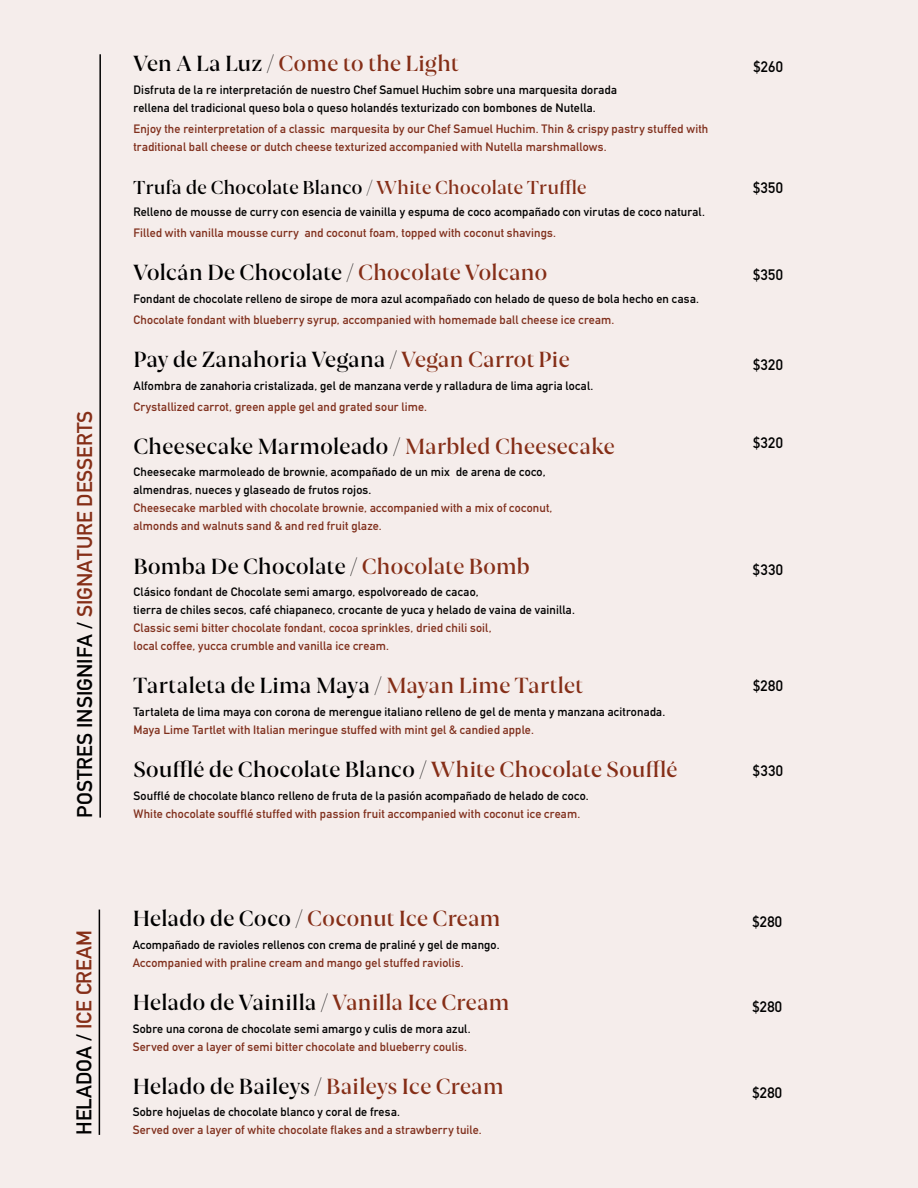
<style>
.page{position:relative;width:918px;height:1188px;background:#f5edeb}
.page>*{position:absolute;margin:0;border:0;box-sizing:border-box;transform-origin:0 0}
.t1{font:600 21px "Joane";letter-spacing:-.005em;color:#000}
.t2{font:600 21px "Joane";color:#852e17}
.t3{font:700 21px "DIN Alternate";color:#000}
.t4{font:600 18px "Joane";color:#000}
.t5{font:700 15px "DIN Alternate";letter-spacing:.02em;color:#000}
.t6{font:700 12px/18px "DIN Alternate";letter-spacing:.015em;color:#000}
.t7{font:700 12px/18px "DIN Alternate";letter-spacing:.015em;color:#802f1c}
.s1{color:#852e17}
.s2{color:#000}
</style>
<div class="page">
<hr style="left:99px;top:54px;width:2px;height:764px;background:#000">
<hr style="left:99px;top:910px;width:1px;height:225px;background:#000">
<h1 class="t3" style="left:76px;top:818px;width:409px;rotate:-90deg">POSTRES INSIGNIFA / <span class="s1">SIGNATURE DESSERTS</span></h1>
<h1 class="t3" style="left:75px;top:1135px;width:206px;rotate:-90deg">HELADOA / <span class="s1">ICE CREAM</span></h1>
<h1 class="t2" style="left:133px;top:54px;width:327px"><span class="s2">Ven A La Luz /</span> Come to the Light</h1>
<p class="t6" style="left:133px;top:81px;width:485px">Disfruta de la re interpretación de nuestro Chef Samuel Huchim sobre una marquesita dorada rellena del tradicional queso bola o queso holandés texturizado con bombones de Nutella.</p>
<p class="t7" style="left:133px;top:120px;width:576px">Enjoy the reinterpretation of a classic marquesita by our Chef Samuel Huchim. Thin &amp; crispy pastry stuffed with traditional ball cheese or dutch cheese texturized accompanied with Nutella marshmallows.</p>
<h2 class="t4" style="left:133px;top:179px;width:455px">Trufa de Chocolate Blanco / <span class="s1">White Chocolate Truffle</span></h2>
<p class="t6" style="left:133px;top:204px;width:573px">Relleno de mousse de curry con esencia de vainilla y espuma de coco acompañado con virutas de coco natural.</p>
<p class="t7" style="left:133px;top:225px;width:424px">Filled with vanilla mousse curry and coconut foam, topped with coconut shavings.</p>
<h1 class="t1" style="left:133px;top:259px;width:416px">Volcán De Chocolate / <span class="s1">Chocolate Volcano</span></h1>
<p class="t6" style="left:133px;top:291px;width:567px">Fondant de chocolate relleno de sirope de mora azul acompañado con helado de queso de bola hecho en casa.</p>
<p class="t7" style="left:133px;top:312px;width:483px">Chocolate fondant with blueberry syrup, accompanied with homemade ball cheese ice cream.</p>
<h1 class="t1" style="left:133px;top:346px;width:438px">Pay de Zanahoria Vegana / <span class="s1">Vegan Carrot Pie</span></h1>
<p class="t6" style="left:133px;top:377px;width:461px">Alfombra de zanahoria cristalizada, gel de manzana verde y ralladura de lima agria local.</p>
<p class="t7" style="left:133px;top:398px;width:295px">Crystallized carrot, green apple gel and grated sour lime.</p>
<h1 class="t1" style="left:133px;top:437px;width:483px">Cheesecake Marmoleado / <span class="s1">Marbled Cheesecake</span></h1>
<p class="t6" style="left:133px;top:464px;width:414px">Cheesecake marmoleado de brownie, acompañado de un mix de arena de coco, almendras, nueces y glaseado de frutos rojos.</p>
<p class="t7" style="left:133px;top:500px;width:421px">Cheesecake marbled with chocolate brownie, accompanied with a mix of coconut, almonds and walnuts sand &amp; and red fruit glaze.</p>
<h1 class="t1" style="left:133px;top:557px;width:398px">Bomba De Chocolate / <span class="s1">Chocolate Bomb</span></h1>
<p class="t6" style="left:133px;top:584px;width:443px">Clásico fondant de Chocolate semi amargo, espolvoreado de cacao,<br>tierra de chiles secos, café chiapaneco, crocante de yuca y helado de vaina de vainilla.</p>
<p class="t7" style="left:133px;top:620px;width:360px">Classic semi bitter chocolate fondant, cocoa sprinkles, dried chili soil, local coffee, yucca crumble and vanilla ice cream.</p>
<h1 class="t1" style="left:133px;top:672px;width:451px">Tartaleta de Lima Maya / <span class="s1">Mayan Lime Tartlet</span></h1>
<p class="t6" style="left:133px;top:703px;width:533px">Tartaleta de lima maya con corona de merengue italiano relleno de gel de menta y manzana acitronada.</p>
<p class="t7" style="left:133px;top:721px;width:402px">Maya Lime Tartlet with Italian meringue stuffed with mint gel &amp; candied apple.</p>
<h1 class="t1" style="left:133px;top:756px;width:546px">Soufflé de Chocolate Blanco / <span class="s1">White Chocolate Soufflé</span></h1>
<p class="t6" style="left:133px;top:787px;width:457px">Soufflé de chocolate blanco relleno de fruta de la pasión acompañado de helado de coco.</p>
<p class="t7" style="left:133px;top:805px;width:448px">White chocolate soufflé stuffed with passion fruit accompanied with coconut ice cream.</p>
<h1 class="t2" style="left:133px;top:905px;width:370px"><span class="s2">Helado de Coco /</span> Coconut Ice Cream</h1>
<p class="t6" style="left:133px;top:936px;width:368px">Acompañado de ravioles rellenos con crema de praliné y gel de mango.</p>
<p class="t7" style="left:133px;top:954px;width:333px">Accompanied with praline cream and mango gel stuffed raviolis.</p>
<h1 class="t1" style="left:133px;top:989px;width:379px">Helado de Vainilla / <span class="s1">Vanilla Ice Cream</span></h1>
<p class="t6" style="left:133px;top:1020px;width:339px">Sobre una corona de chocolate semi amargo y culis de mora azul.</p>
<p class="t7" style="left:133px;top:1038px;width:336px">Served over a layer of semi bitter chocolate and blueberry coulis.</p>
<h1 class="t1" style="left:133px;top:1073px;width:373px">Helado de Baileys / <span class="s1">Baileys Ice Cream</span></h1>
<p class="t6" style="left:133px;top:1104px;width:269px">Sobre hojuelas de chocolate blanco y coral de fresa.</p>
<p class="t7" style="left:133px;top:1122px;width:351px">Served over a layer of white chocolate flakes and a strawberry tuile.</p>
<p class="t5" style="left:753px;top:60px;width:31px">$260</p>
<p class="t5" style="left:753px;top:181px;width:31px">$350</p>
<p class="t5" style="left:753px;top:268px;width:31px">$350</p>
<p class="t5" style="left:753px;top:358px;width:31px">$320</p>
<p class="t5" style="left:753px;top:437px;width:31px">$320</p>
<p class="t5" style="left:753px;top:563px;width:31px">$330</p>
<p class="t5" style="left:753px;top:679px;width:31px">$280</p>
<p class="t5" style="left:753px;top:764px;width:31px">$330</p>
<p class="t5" style="left:752px;top:915px;width:31px">$280</p>
<p class="t5" style="left:752px;top:1000px;width:31px">$280</p>
<p class="t5" style="left:752px;top:1086px;width:31px">$280</p>
</div>
